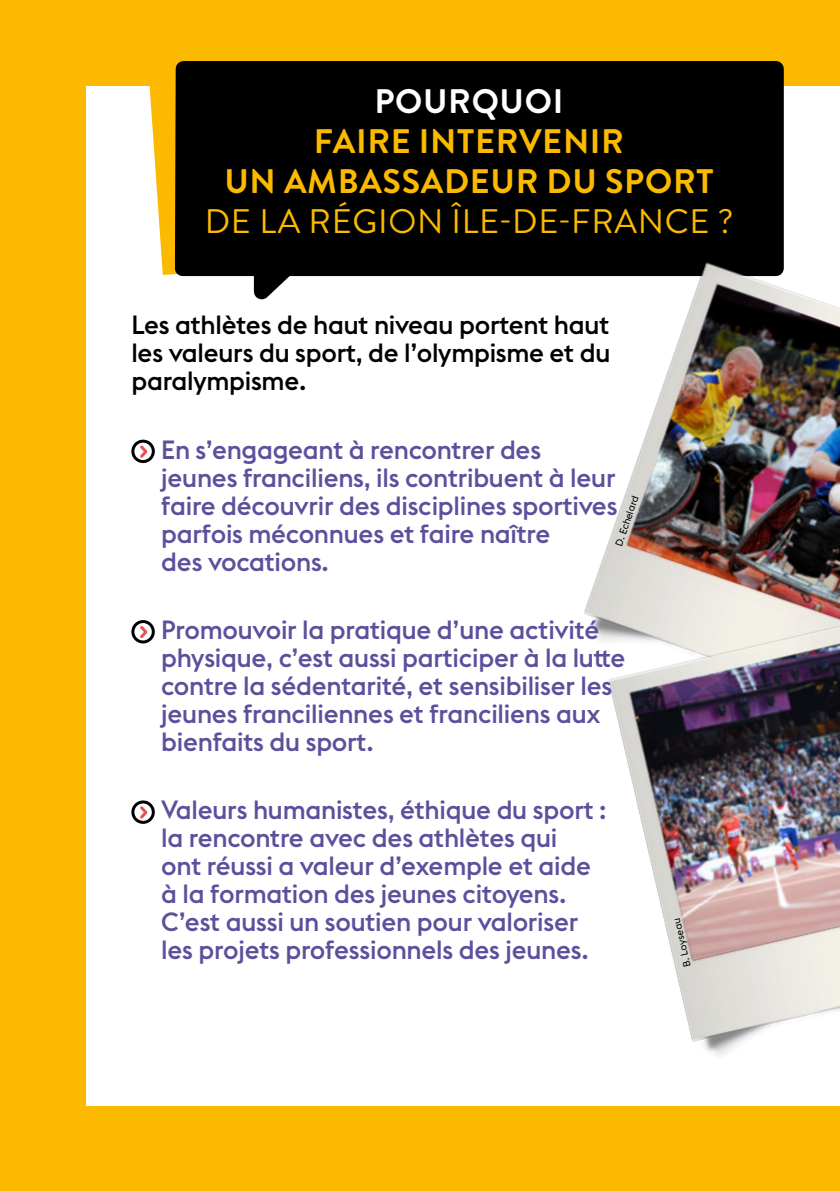
<style>
.page{position:relative;width:840px;height:1191px;background:#fff}
.page>*{position:absolute;margin:0;border:0;box-sizing:border-box;transform-origin:0 0}
.t1{font:700 34px/40px "Brandon Grotesque";letter-spacing:.02em;color:#fbba00;text-align:center}
.t2{font:34px "Brandon Grotesque";letter-spacing:.02em;color:#fbba00}
.t3{font:700 34px "Brandon Grotesque";letter-spacing:.02em;color:#fff}
.t4{font:500 26px/28px "Euclid Flex";letter-spacing:-.01em;color:#5e4f9c}
.t5{font:500 26px/28px "Euclid Flex";letter-spacing:-.01em;color:#000;text-align:justify}
.t6{font:10px "Euclid Flex";color:#000}
</style>
<div class="page">
<div style="left:0;top:0;width:839px;height:1191px;background:#fbba00"></div>
<div style="left:86px;top:86px;width:753px;height:1020px;background:#fff"></div>
<svg style="left:149px;top:86px;width:18px;height:189px;fill:#fbba00"></svg>
<svg style="left:167px;top:61px;width:617px;height:239px;background:#141310"></svg>
<img style="left:547px;top:225px;width:292px;height:369px">
<div style="left:131px;top:439px;width:24px;height:24px;border:3px solid #000;border-radius:50%"></div>
<svg style="left:137px;top:443px;width:13px;height:17px"></svg>
<div style="left:131px;top:620px;width:24px;height:23px;border:3px solid #000;border-radius:50%"></div>
<svg style="left:137px;top:623px;width:13px;height:18px"></svg>
<div style="left:131px;top:800px;width:24px;height:24px;border:3px solid #000;border-radius:50%"></div>
<svg style="left:137px;top:803px;width:13px;height:18px"></svg>
<img style="left:584px;top:594px;width:255px;height:461px">
<h1 class="t3" style="left:374px;top:77px;width:190px">POURQUOI</h1>
<h1 class="t1" style="left:224px;top:121px;width:490px">FAIRE INTERVENIR<br>UN AMBASSADEUR DU SPORT</h1>
<h1 class="t2" style="left:205px;top:197px;width:529px">DE LA RÉGION ÎLE-DE-FRANCE ?</h1>
<p class="t5" style="left:131px;top:311px;width:480px">Les athlètes de haut niveau portent haut les valeurs du sport, de l’olympisme et du paralympisme.</p>
<p class="t4" style="left:161px;top:435px;width:457px">En s’engageant à rencontrer des jeunes franciliens, ils contribuent à leur faire découvrir des disciplines sportives parfois méconnues et faire naître<br>des vocations.</p>
<p class="t6" style="left:612px;top:543px;width:54px;rotate:-71deg">D. Echelard</p>
<p class="t4" style="left:161px;top:616px;width:465px">Promouvoir la pratique d’une activité physique, c’est aussi participer à la lutte contre la sédentarité, et sensibiliser les jeunes franciliennes et franciliens aux bienfaits du sport.</p>
<p class="t4" style="left:161px;top:796px;width:446px">Valeurs humanistes, éthique du sport : la rencontre avec des athlètes qui<br>ont réussi a valeur d’exemple et aide à la formation des jeunes citoyens.<br>C’est aussi un soutien pour valoriser les projets professionnels des jeunes.</p>
<p class="t6" style="left:681px;top:967px;width:50px;rotate:-103deg">B. Loyseau</p>
</div>
